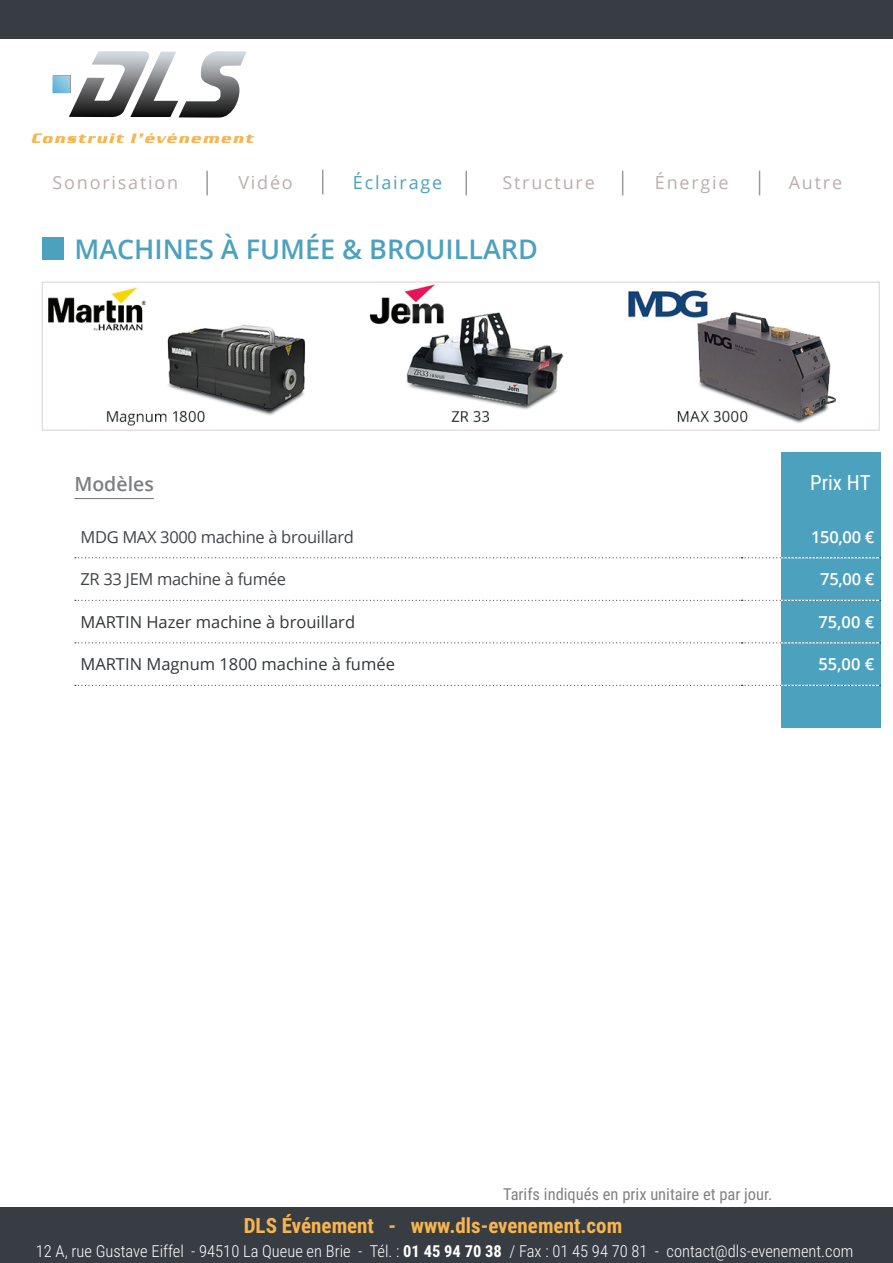
<style>
.page{position:relative;width:893px;height:1263px;background:#fff}
.page>*{position:absolute;margin:0;border:0;box-sizing:border-box;transform-origin:0 0}
.t1{font:600 27px "Open Sans";color:#4ca1bf}
.t2{font:700 21px "Roboto Condensed";color:#f7b550}
.t3{font:21px "Roboto Condensed";color:#fff}
.t4{font:600 19.5px "Open Sans";color:#7c7e81}
.t5{font:18px "Open Sans";letter-spacing:.1em;color:#baaeaf}
.t6{font:18px "Open Sans";letter-spacing:.1em;color:#4ca1bf}
.t7{font:300 16.5px "Roboto Condensed";color:#fff}
.t8{font:16.5px "Open Sans";color:#323638}
.t9{font:16.5px "Open Sans";letter-spacing:-.02em;color:#424447}
.t10{font:16.5px "Roboto Condensed";color:#808180}
.t11{font:600 16.5px "Open Sans";letter-spacing:-.02em;color:#fff}
.t12{font:italic 700 14.1px "Serpentine D";letter-spacing:.13em;color:#f7b550}
.s1{font-weight:700}
</style>
<div class="page">
<div style="left:836px;top:1208px;width:57px;height:55px;background:#383d44"></div>
<div style="left:0;top:0;width:893px;height:38px;background:#383d44"></div>
<svg style="left:52px;top:51px;width:195px;height:67px"></svg>
<div style="left:0;top:1208px;width:838px;height:55px;background:#383d44"></div>
<hr style="left:206px;top:171px;width:2px;height:24px;background:#323638">
<svg style="left:322px;top:170px;width:1px;height:24px"></svg>
<hr style="left:465px;top:171px;width:2px;height:24px;background:#323638">
<svg style="left:622px;top:171px;width:1px;height:24px"></svg>
<svg style="left:759px;top:171px;width:1px;height:24px"></svg>
<div style="left:781px;top:452px;width:100px;height:275px;background:#4ca1bf"></div>
<div style="left:42px;top:238px;width:21px;height:22px;background:#4ca1bf"></div>
<img style="left:48px;top:284px;width:789px;height:142px">
<div style="left:42px;top:282px;width:837px;height:149px;border:1px solid #d8d0d1"></div>
<hr style="left:74px;top:498px;width:80px;height:1px;background:#7c7e81">
<svg style="left:75px;top:557px;width:806px;height:1px"></svg>
<svg style="left:75px;top:600px;width:806px;height:1px"></svg>
<svg style="left:75px;top:642px;width:806px;height:1px"></svg>
<svg style="left:75px;top:685px;width:806px;height:1px"></svg>
<p class="t12" style="left:32px;top:130px;width:223px">Construit l’événement</p>
<p class="t5" style="left:52px;top:170px;width:127px">Sonorisation</p>
<p class="t5" style="left:238px;top:170px;width:56px">Vidéo</p>
<p class="t6" style="left:353px;top:170px;width:91px">Éclairage</p>
<p class="t5" style="left:502px;top:170px;width:94px">Structure</p>
<p class="t5" style="left:655px;top:170px;width:75px">Énergie</p>
<p class="t5" style="left:789px;top:170px;width:55px">Autre</p>
<h1 class="t1" style="left:74px;top:231px;width:465px">MACHINES À FUMÉE &amp; BROUILLARD</h1>
<p class="t3" style="left:810px;top:467px;width:62px">Prix HT</p>
<p class="t4" style="left:74px;top:471px;width:81px">Modèles</p>
<p class="t9" style="left:80px;top:525px;width:275px">MDG MAX 3000 machine à brouillard</p>
<p class="t11" style="left:811px;top:525px;width:65px">150,00 €</p>
<p class="t9" style="left:80px;top:568px;width:207px">ZR 33 JEM machine à fumée</p>
<p class="t11" style="left:820px;top:568px;width:56px">75,00 €</p>
<p class="t8" style="left:80px;top:611px;width:276px">MARTIN Hazer machine à brouillard</p>
<p class="t11" style="left:818px;top:611px;width:57px">75,00 €</p>
<p class="t8" style="left:80px;top:653px;width:316px">MARTIN Magnum 1800 machine à fumée</p>
<p class="t11" style="left:818px;top:653px;width:57px">55,00 €</p>
<p class="t10" style="left:503px;top:1182px;width:271px">Tarifs indiqués en prix unitaire et par jour.</p>
<p class="t2" style="left:244px;top:1210px;width:380px">DLS Événement - www.dls-evenement.com</p>
<p class="t7" style="left:36px;top:1239px;width:819px">12 A, rue Gustave Eiffel - 94510 La Queue en Brie - Tél. : <span class="s1">01 45 94 70 38</span> / Fax : 01 45 94 70 81 - contact@dls-evenement.com</p>
</div>
